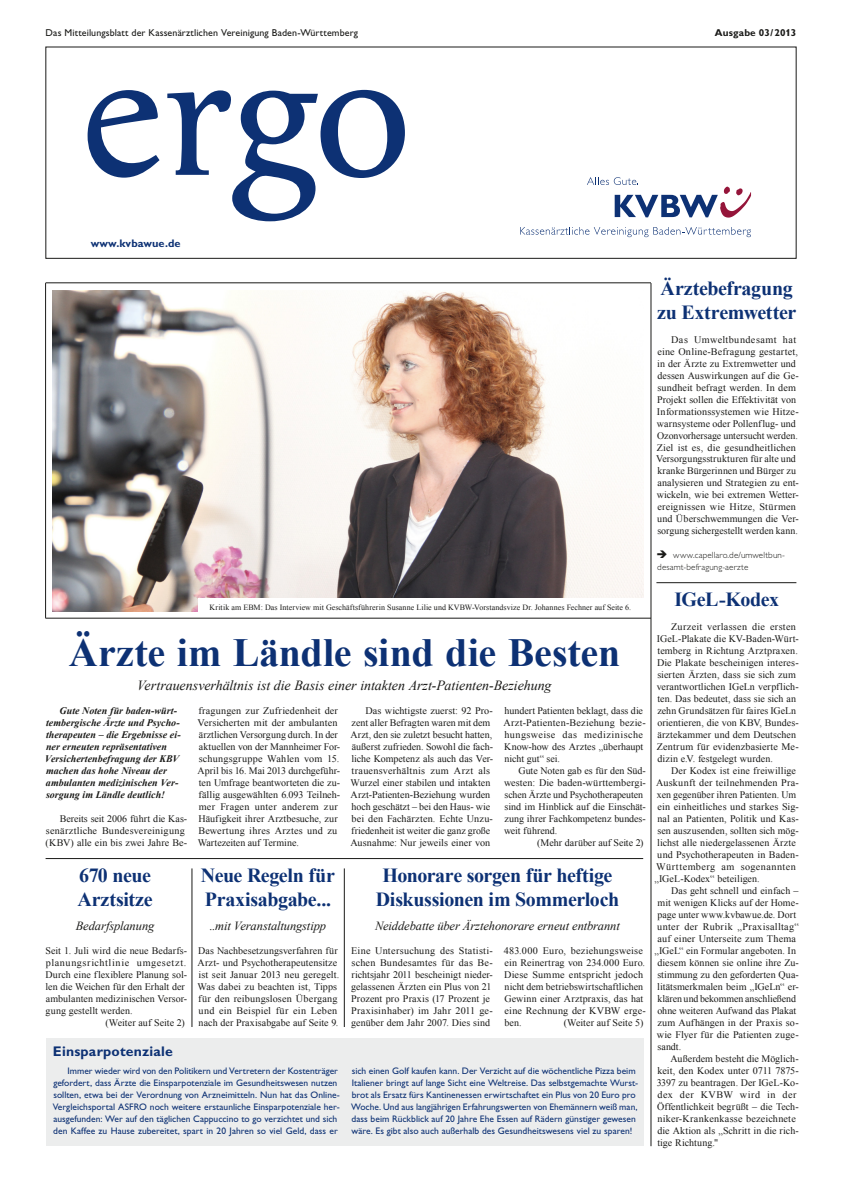
<style>
.page{position:relative;width:842px;height:1190px;background:#fff}
.page>*{position:absolute;margin:0;border:0;box-sizing:border-box;transform-origin:0 0}
.t1{font:700 40px "Times New Roman";letter-spacing:-.005em;color:#0d3174}
.t2{font:700 20px/24px "Times New Roman";letter-spacing:-.02em;color:#0d3174}
.t3{font:italic 14px "Times New Roman";letter-spacing:-.005em;color:#1a1a18}
.t4{font:14px "Gill Alternate One Bold PL";letter-spacing:.015em;color:#0d3174}
.t5{font:italic 12.5px "Times New Roman";letter-spacing:-.01em;color:#1a1a18}
.t6{font:11px "Gill Alternate One Bold PL";letter-spacing:.01em;color:#0d3174}
.t7{font:10px/12px "Times New Roman";letter-spacing:.01em;color:#1a1a18}
.t8{font:italic 700 10px/12px "Times New Roman";letter-spacing:.005em;color:#1a1a18}
.t9{font:10px "Gill Sans";letter-spacing:.01em;color:#1a1a18}
.t10{font:10px "Times New Roman";letter-spacing:.055em;color:#1a1a18}
.t11{font:10px "Gill Alternate One Bold PL";letter-spacing:.015em;color:#1a1a18}
.t12{font:9.5px/12px "Gill Alternate One PL";color:#0d3174}
.t13{font:9px/12px "Gill Alternate One Light PL";letter-spacing:.015em;color:#1a1a18}
.t14{font:8px "Times New Roman";letter-spacing:.01em;color:#1a1a18}
</style>
<div class="page">
<div style="left:46px;top:47px;width:750px;height:212px;border:1px solid #1a1a18"></div>
<svg style="left:88px;top:90px;width:72px;height:88px"></svg>
<svg style="left:167px;top:90px;width:238px;height:131px"></svg>
<hr style="left:651px;top:283px;width:1px;height:863px;background:#1a1a18">
<hr style="left:656px;top:582px;width:140px;height:1px;background:#1a1a18">
<img style="left:53px;top:290px;width:590px;height:321px">
<div style="left:198px;top:598px;width:446px;height:18px;background:#fff"></div>
<svg style="left:587px;top:177px;width:164px;height:41px"></svg>
<svg style="left:520px;top:227px;width:231px;height:10px"></svg>
<hr style="left:344px;top:868px;width:1px;height:159px;background:#1a1a18">
<hr style="left:192px;top:868px;width:1px;height:159px;background:#1a1a18">
<div style="left:46px;top:1038px;width:598px;height:108px;background:#eceded"></div>
<hr style="left:46px;top:858px;width:597px;height:1px;background:#1a1a18">
<hr style="left:46px;top:283px;width:605px;height:1px;background:#1a1a18">
<hr style="left:45px;top:618px;width:606px;height:1px;background:#1a1a18">
<hr style="left:45px;top:283px;width:1px;height:335px;background:#1a1a18">
<p class="t9" style="left:46px;top:29px;width:314px">Das Mitteilungsblatt der Kassenärztlichen Vereinigung Baden-Württemberg</p>
<p class="t11" style="left:715px;top:29px;width:83px">Ausgabe 03 / 2013</p>
<p class="t6" style="left:91px;top:239px;width:91px">www.kvbawue.de</p>
<p class="t14" style="left:209px;top:605px;width:423px">Kritik am EBM: Das Interview mit Geschäftsführerin Susanne Lilie und KVBW-Vorstandsvize Dr. Johannes Fechner auf Seite 6.</p>
<h1 class="t1" style="left:69px;top:639px;width:553px">Ärzte im Ländle sind die Besten</h1>
<h3 class="t3" style="left:137px;top:681px;width:416px">Vertrauensverhältnis ist die Basis einer intakten Arzt-Patienten-Beziehung</h3>
<p class="t8" style="left:45px;top:706px;width:137px;text-indent:15px">Gute Noten für baden-würt&shy;tembergische Ärzte und Psycho&shy;therapeuten – die Ergebnisse ei&shy;ner erneuten repräsentativen<br>Versichertenbefragung der KBV machen das hohe Niveau der ambulanten medizinischen Ver&shy;sorgung im Ländle deutlich!</p>
<p class="t7" style="left:46px;top:814px;width:143px;text-indent:14px">Bereits seit 2006 führt die Kas&shy;senärztliche Bundesvereinigung (KBV) alle ein bis zwei Jahre Be-</p>
<h2 class="t2" style="left:78px;top:866px;width:77px">670 neue<br>Arztsitze</h2>
<p class="t5" style="left:76px;top:922px;width:80px">Bedarfsplanung</p>
<p class="t7" style="left:46px;top:946px;width:143px">Seit 1. Juli wird die neue Bedarfs-</p>
<p class="t10" style="left:46px;top:959px;width:142px">planungsrichtlinie umgesetzt.</p>
<p class="t7" style="left:45px;top:970px;width:143px">Durch eine flexiblere Planung sol-</p>
<p class="t7" style="left:46px;top:982px;width:141px">len die Weichen für den Erhalt der</p>
<p class="t7" style="left:46px;top:994px;width:143px">ambulanten medizinischen Versor-</p>
<p class="t7" style="left:46px;top:1006px;width:89px">gung gestellt werden.</p>
<p class="t7" style="left:105px;top:1018px;width:81px">(Weiter auf Seite 2)</p>
<p class="t7" style="left:197px;top:706px;width:144px">fragungen zur Zufriedenheit der<br>Versicherten mit der ambulanten ärztlichen Versorgung durch. In der aktuellen von der Mannheimer For&shy;schungsgruppe Wahlen vom 15.<br>April bis 16. Mai 2013 durchgeführ&shy;ten Umfrage beantworteten die zu&shy;fällig ausgewählten 6.093 Teilneh&shy;mer Fragen unter anderem zur<br>Häufigkeit ihrer Arztbesuche, zur<br>Bewertung ihres Arztes und zu<br>Wartezeiten auf Termine.</p>
<h2 class="t2" style="left:201px;top:866px;width:135px">Neue Regeln für<br>Praxisabgabe...</h2>
<p class="t5" style="left:210px;top:922px;width:118px">..mit Veranstaltungstipp</p>
<p class="t7" style="left:197px;top:946px;width:143px">Das Nachbesetzungsverfahren für Arzt- und Psychotherapeutensitze ist seit Januar 2013 neu geregelt.<br>Was dabei zu beachten ist, Tipps für den reibungslosen Übergang und ein Beispiel für ein Leben nach der Praxisabgabe auf Seite 9.</p>
<p class="t7" style="left:350px;top:706px;width:144px;text-indent:15px">Das wichtigste zuerst: 92 Pro&shy;zent aller Befragten waren mit dem Arzt, den sie zuletzt besucht hatten, äußerst zufrieden. Sowohl die fach&shy;liche Kompetenz als auch das Ver&shy;trauensverhältnis zum Arzt als Wurzel einer stabilen und intakten Arzt-Patienten-Beziehung wurden hoch geschätzt – bei den Haus- wie bei den Fachärzten. Echte Unzu&shy;friedenheit ist weiter die ganz große Ausnahme: Nur jeweils einer von</p>
<p class="t7" style="left:503px;top:706px;width:144px">hundert Patienten beklagt, dass die<br>Arzt-Patienten-Beziehung bezie&shy;hungsweise das medizinische<br>Know-how des Arztes „überhaupt nicht gut“ sei.</p>
<p class="t7" style="left:504px;top:766px;width:143px;text-indent:14px">Gute Noten gab es für den Süd&shy;westen: Die baden-württembergi&shy;schen Ärzte und Psychotherapeuten sind im Hinblick auf die Einschät&shy;zung ihrer Fachkompetenz bundes&shy;weit führend.</p>
<p class="t7" style="left:537px;top:838px;width:108px">(Mehr darüber auf Seite 2)</p>
<h2 class="t2" style="left:376px;top:866px;width:245px;text-align:center">Honorare sorgen für heftige<br>Diskussionen im Sommerloch</h2>
<p class="t5" style="left:375px;top:922px;width:246px">Neiddebatte über Ärztehonorare erneut entbrannt</p>
<p class="t7" style="left:351px;top:946px;width:143px">Eine Untersuchung des Statisti&shy;schen Bundesamtes für das Be&shy;richtsjahr 2011 bescheinigt nieder&shy;gelassenen Ärzten ein Plus von 21<br>Prozent pro Praxis (17 Prozent je<br>Praxisinhaber) im Jahr 2011 ge&shy;genüber dem Jahr 2007. Dies sind</p>
<p class="t7" style="left:504px;top:946px;width:143px">483.000 Euro, beziehungsweise ein Reinertrag von 234.000 Euro.<br>Diese Summe entspricht jedoch nicht dem betriebswirtschaftlichen<br>Gewinn einer Arztpraxis, das hat eine Rechnung der KVBW erge&shy;ben.</p>
<p class="t7" style="left:564px;top:1018px;width:81px">(Weiter auf Seite 5)</p>
<h3 class="t4" style="left:53px;top:1046px;width:121px">Einsparpotenziale</h3>
<p class="t12" style="left:53px;top:1065px;width:289px;text-indent:15px">Immer wieder wird von den Politikern und Vertretern der Kostenträger gefordert, dass Ärzte die Einsparpotenziale im Gesundheitswesen nutzen sollten, etwa bei der Verordnung von Arzneimitteln. Nun hat das Online-Vergleichsportal ASFRO noch weitere erstaunliche Einsparpotenziale her&shy;ausgefunden: Wer auf den täglichen Cappuccino to go verzichtet und sich den Kaffee zu Hause zubereitet, spart in 20 Jahren so viel Geld, dass er</p>
<p class="t12" style="left:351px;top:1065px;width:289px">sich einen Golf kaufen kann. Der Verzicht auf die wöchentliche Pizza beim Italiener bringt auf lange Sicht eine Weltreise. Das selbstgemachte Wurst&shy;brot als Ersatz fürs Kantinenessen erwirtschaftet ein Plus von 20 Euro pro Woche. Und aus langjährigen Erfahrungswerten von Ehemännern weiß man, dass beim Rückblick auf 20 Jahre Ehe Essen auf Rädern günstiger gewesen wäre. Es gibt also auch außerhalb des Gesundheitswesens viel zu sparen!</p>
<h2 class="t2" style="left:657px;top:278px;width:141px">Ärztebefragung zu Extremwetter</h2>
<p class="t7" style="left:656px;top:334px;width:144px;text-indent:15px">Das Umweltbundesamt hat eine Online-Befragung gestartet, in der Ärzte zu Extremwetter und dessen Auswirkungen auf die Ge&shy;sundheit befragt werden. In dem Projekt sollen die Effektivität von Informationssystemen wie Hitze&shy;warnsysteme oder Pollenflug- und Ozonvorhersage untersucht werden.<br>Ziel ist es, die gesundheitlichen Versorgungsstrukturen für alte und kranke Bürgerinnen und Bürger zu analysieren und Strategien zu ent&shy;wickeln, wie bei extremen Wetter&shy;ereignissen wie Hitze, Stürmen und Überschwemmungen die Ver&shy;sorgung sichergestellt werden kann.</p>
<p class="t13" style="left:656px;top:550px;width:130px">➔ www.capellaro.de/umweltbun&shy;desamt-befragung-aerzte</p>
<h2 class="t2" style="left:674px;top:590px;width:106px">IGeL-Kodex</h2>
<p class="t7" style="left:657px;top:622px;width:144px;text-indent:14px">Zurzeit verlassen die ersten IGeL-Plakate die KV-Baden-Würt&shy;temberg in Richtung Arztpraxen.<br>Die Plakate bescheinigen interes&shy;sierten Ärzten, dass sie sich zum verantwortlichen IGeLn verpflich&shy;ten. Das bedeutet, dass sie sich an zehn Grundsätzen für faires IGeLn orientieren, die von KBV, Bundes&shy;ärztekammer und dem Deutschen Zentrum für evidenzbasierte Me&shy;dizin e.V. festgelegt wurden.</p>
<p class="t7" style="left:655px;top:766px;width:146px;text-indent:17px">Der Kodex ist eine freiwillige<br>Auskunft der teilnehmenden Pra&shy;xen gegenüber ihren Patienten. Um ein einheitliches und starkes Sig&shy;nal an Patienten, Politik und Kas&shy;sen auszusenden, sollten sich mög&shy;lichst alle niedergelassenen Ärzte und Psychotherapeuten in Baden-<br>Württemberg am sogenannten „IGeL-Kodex“ beteiligen.</p>
<p class="t7" style="left:655px;top:886px;width:146px;text-indent:17px">Das geht schnell und einfach – mit wenigen Klicks auf der Home&shy;page unter www.kvbawue.de. Dort unter der Rubrik „Praxisalltag“ auf einer Unterseite zum Thema „IGeL“ ein Formular angeboten. In diesem können sie online ihre Zu&shy;stimmung zu den geforderten Qua&shy;litätsmerkmalen beim „IGeLn“ er&shy;klären und bekommen anschließend ohne weiteren Aufwand das Plakat zum Aufhängen in der Praxis so&shy;wie Flyer für die Patienten zuge&shy;sandt.</p>
<p class="t7" style="left:657px;top:1054px;width:144px;text-indent:14px">Außerdem besteht die Möglich&shy;keit, den Kodex unter 0711 7875-<br>3397 zu beantragen. Der IGeL-Ko&shy;dex der KVBW wird in der<br>Öffentlichkeit begrüßt – die Tech&shy;niker-Krankenkasse bezeichnete die Aktion als „Schritt in die rich&shy;tige Richtung."</p>
</div>
